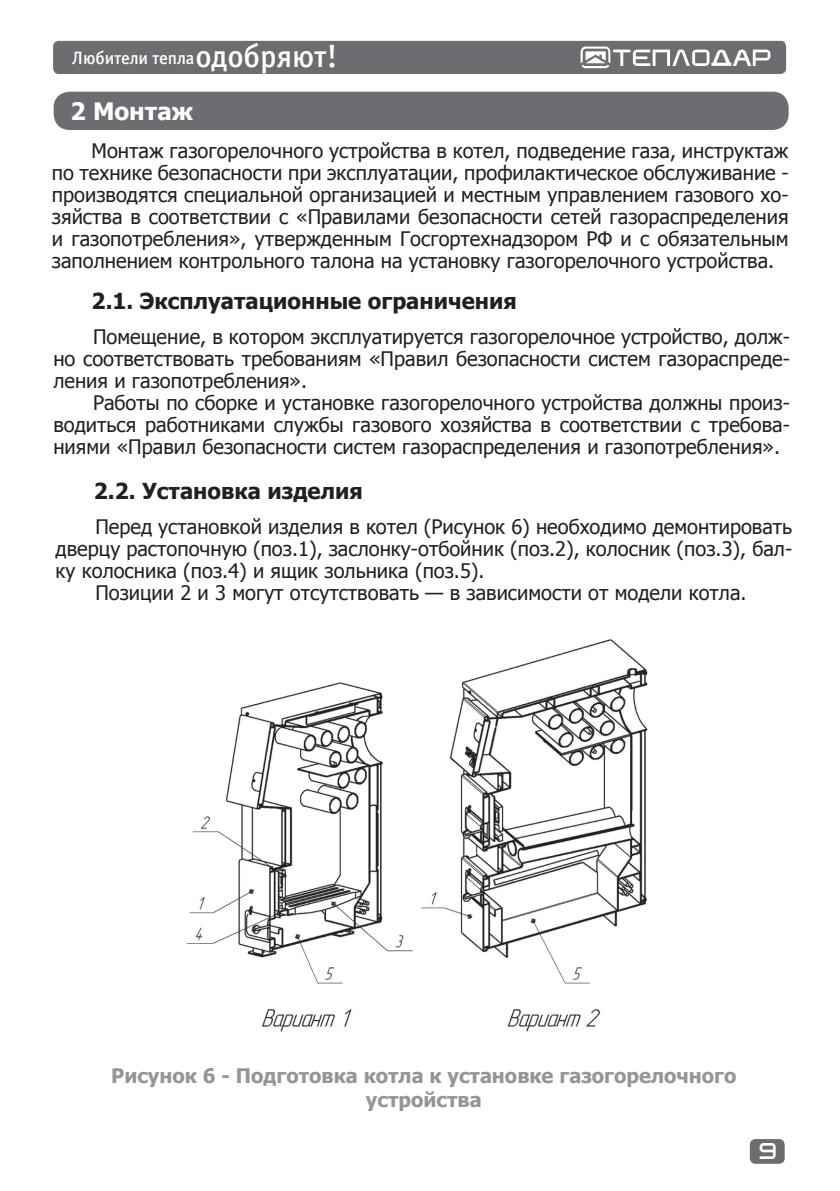
<style>
.page{position:relative;width:840px;height:1191px;background:#fff}
.page>*{position:absolute;margin:0;border:0;box-sizing:border-box;transform-origin:0 0}
.t1{font:700 24px "Tahoma";color:#fff}
.t2{font:700 22px "Tahoma";color:#231f20}
.t3{font:20px/22px "Tahoma";color:#231f20;text-align:justify}
.t4{font:700 20px/24px "Tahoma";color:#939598;text-align:center}
.t5{font:18px "Officina Sans Medium C";letter-spacing:-.005em;color:#fff}
.t6{font:16px "teplodar";color:#fff}
.s1{font-size:32px}
</style>
<div class="page">
<div style="left:749px;top:1139px;width:35px;height:24px;background:#6c6d70;border-radius:6px"></div>
<div style="left:53px;top:41px;width:732px;height:33px;background:#6c6d70;border-radius:6px"></div>
<svg style="left:580px;top:46px;width:190px;height:22px"></svg>
<div style="left:54px;top:92px;width:734px;height:38px;background:#6c6d70;border-radius:16px"></div>
<img style="left:186px;top:639px;width:462px;height:393px">
<p class="t5" style="left:72px;top:48px;width:267px">Любители тепла<span class="s1">одобряют!</span></p>
<p class="t1" style="left:71px;top:94px;width:124px">2 Монтаж</p>
<p class="t3" style="left:52px;top:139px;width:737px;text-indent:40px">Монтаж газогорелочного устройства в котел, подведение газа, инструктаж по технике безопасности при эксплуатации, профилактическое обслуживание - производятся специальной организацией и местным управлением газового хо&shy;зяйства в соответствии с «Правилами безопасности сетей газораспределения и газопотребления», утвержденным Госгортехнадзором РФ и с обязательным заполнением контрольного талона на установку газогорелочного устройства.</p>
<p class="t2" style="left:92px;top:285px;width:426px">2.1. Эксплуатационные ограничения</p>
<p class="t3" style="left:53px;top:325px;width:737px;text-indent:40px">Помещение, в котором эксплуатируется газогорелочное устройство, долж&shy;но соответствовать требованиям «Правил безопасности систем газораспреде&shy;ления и газопотребления».</p>
<p class="t3" style="left:53px;top:391px;width:737px;text-indent:40px">Работы по сборке и установке газогорелочного устройства должны произ&shy;водиться работниками службы газового хозяйства в соответствии с требова&shy;ниями «Правил безопасности систем газораспределения и газопотребления».</p>
<p class="t2" style="left:94px;top:475px;width:270px">2.2. Установка изделия</p>
<p class="t3" style="left:95px;top:515px;width:698px">Перед установкой изделия в котел (Рисунок 6) необходимо демонтировать</p>
<p class="t3" style="left:56px;top:537px;width:737px">дверцу растопочную (поз.1), заслонку-отбойник (поз.2), колосник (поз.3), бал-</p>
<p class="t3" style="left:56px;top:559px;width:430px">ку колосника (поз.4) и ящик зольника (поз.5).</p>
<p class="t3" style="left:95px;top:581px;width:652px">Позиции 2 и 3 могут отсутствовать — в зависимости от модели котла.</p>
<p class="t4" style="left:111px;top:1062px;width:626px">Рисунок 6 - Подготовка котла к установке газогорелочного устройства</p>
<p class="t6" style="left:759px;top:1144px;width:18px">9</p>
</div>
